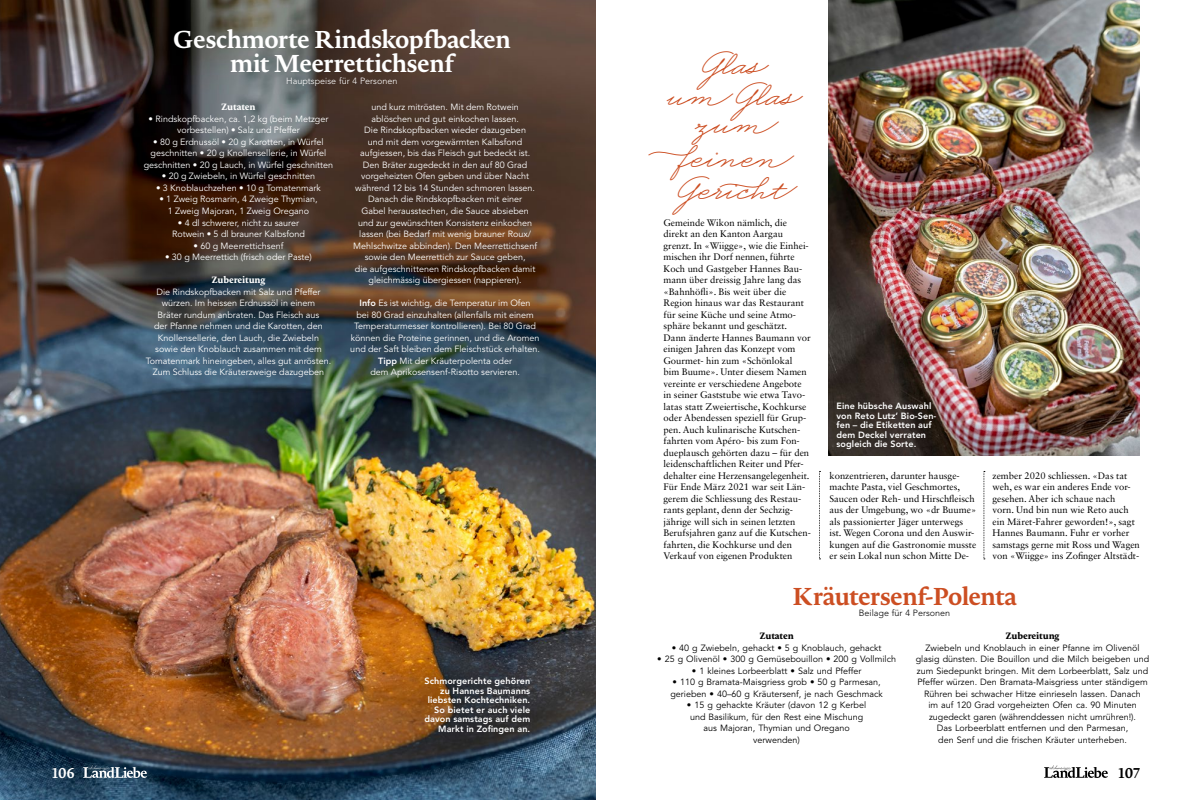
<style>
.page{position:relative;width:1191px;height:800px;background:#fff}
.page>*{position:absolute;margin:0;border:0;box-sizing:border-box;transform-origin:0 0}
._150_Zitat_30_BPenBo{font:700 30px/31px "Business Penmanship";color:#cc4e22;text-align:center}
._482_BB_Ut_28_NovBol{font:700 24px/24px "Novel Pro";letter-spacing:-.03em;color:#fff;text-align:center}
._482_BB_Ut_28_NovBol-2{font:700 24px "Novel Pro";letter-spacing:-.04em;color:#cc4e22}
.t1{font:700 14px "Novel Pro";color:#fff}
.t2{font:700 14px "Novel Pro";color:#000}
._552_Txt_9_5_SabRoma{font:9.5px/11.5px "Sabon LT Std";color:#000}
._520_Txt_9_AvLight_x{font:9px/11.5px "Avenir LT Std";color:#fff;text-align:center}
._482_BB_Ut_28_NovBol-3{font:9px/11.5px "Avenir LT Std";color:#000;text-align:center}
._621_Leg_BU_9_AvHeav{font:800 9px/9.5px "Avenir LT Std";letter-spacing:.01em;color:#fff;text-align:right}
._482_BB_Ut_28_NovBol-4{font:300 9px "Avenir LT Std";color:#fff}
._482_BB_Ut_28_NovBol-5{font:300 9px "Avenir LT Std";color:#000}
._582_BB_Txt_9_NovelE{font:800 9px "Novel Pro";letter-spacing:-.02em;color:#fff}
._482_BB_Ut_28_NovBol-6{font:800 9px "Novel Pro";letter-spacing:-.02em;color:#000}
.s1{font-weight:800}
.s2{font-family:"Novel Pro";font-weight:800}
</style>
<div class="page">
<img style="left:0;top:0;width:595px;height:799px">
<img style="left:828px;top:0;width:312px;height:455px">
<svg style="left:1044px;top:765px;width:63px;height:12px"></svg>
<svg style="left:83px;top:765px;width:64px;height:12px"></svg>
<svg style="left:983px;top:471px;width:2px;height:88px"></svg>
<svg style="left:819px;top:471px;width:1px;height:88px"></svg>
<p class="_482_BB_Ut_28_NovBol" style="left:173px;top:27px;width:340px">Geschmorte Rindskopfbacken mit Meerrettichsenf</p>
<p class="_482_BB_Ut_28_NovBol-4" style="left:286px;top:75px;width:113px">Hauptspeise für 4 Personen</p>
<p class="_582_BB_Txt_9_NovelE" style="left:221px;top:100px;width:36px">Zutaten</p>
<p class="_520_Txt_9_AvLight_x" style="left:149px;top:113px;width:181px">• Rindskopfbacken, ca. 1,2 kg (beim Metzger vorbestellen) • Salz und Pfeffer</p>
<p class="_520_Txt_9_AvLight_x" style="left:144px;top:136px;width:191px">• 80 g Erdnussöl • 20 g Karotten, in Würfel geschnitten • 20 g Knollensellerie, in Würfel geschnitten • 20 g Lauch, in Würfel geschnitten</p>
<p class="_520_Txt_9_AvLight_x" style="left:162px;top:171px;width:155px">• 20 g Zwiebeln, in Würfel geschnitten</p>
<p class="_520_Txt_9_AvLight_x" style="left:156px;top:182px;width:166px">• 3 Knoblauchzehen • 10 g Tomatenmark</p>
<p class="_520_Txt_9_AvLight_x" style="left:159px;top:194px;width:160px">• 1 Zweig Rosmarin, 4 Zweige Thymian,<br>1 Zweig Majoran, 1 Zweig Oregano</p>
<p class="_520_Txt_9_AvLight_x" style="left:172px;top:217px;width:134px">• 4 dl schwerer, nicht zu saurer<br>Rotwein • 5 dl brauner Kalbsfond</p>
<p class="_520_Txt_9_AvLight_x" style="left:193px;top:240px;width:91px">• 60 g Meerrettichsenf</p>
<p class="_520_Txt_9_AvLight_x" style="left:165px;top:251px;width:148px">• 30 g Meerrettich (frisch oder Paste)</p>
<p class="_582_BB_Txt_9_NovelE" style="left:211px;top:273px;width:55px">Zubereitung</p>
<p class="_520_Txt_9_AvLight_x" style="left:146px;top:286px;width:187px">Die Rindskopfbacken mit Salz und Pfeffer würzen. Im heissen Erdnussöl in einem<br>Bräter rundum anbraten. Das Fleisch aus<br>der Pfanne nehmen und die Karotten, den Knollensellerie, den Lauch, die Zwiebeln sowie den Knoblauch zusammen mit dem Tomatenmark hineingeben, alles gut anrösten.<br>Zum Schluss die Kräuterzweige dazugeben</p>
<p class="_520_Txt_9_AvLight_x" style="left:371px;top:102px;width:149px;text-align:left">und kurz mitrösten. Mit dem Rotwein ablöschen und gut einkochen lassen.</p>
<p class="_520_Txt_9_AvLight_x" style="left:353px;top:125px;width:185px">Die Rindskopfbacken wieder dazugeben<br>und mit dem vorgewärmten Kalbsfond aufgiessen, bis das Fleisch gut bedeckt ist.<br>Den Bräter zugedeckt in den auf 80 Grad vorgeheizten Ofen geben und über Nacht während 12 bis 14 Stunden schmoren lassen.<br>Danach die Rindskopfbacken mit einer<br>Gabel herausstechen, die Sauce absieben und zur gewünschten Konsistenz einkochen lassen (bei Bedarf mit wenig brauner Roux/ Mehlschwitze abbinden). Den Meerrettichsenf sowie den Meerrettich zur Sauce geben,</p>
<p class="_520_Txt_9_AvLight_x" style="left:355px;top:263px;width:182px">die aufgeschnittenen Rindskopfbacken damit gleichmässig übergiessen (nappieren).</p>
<p class="_520_Txt_9_AvLight_x" style="left:350px;top:297px;width:191px"><span class="s1">Info</span> Es ist wichtig, die Temperatur im Ofen<br>bei 80 Grad einzuhalten (allenfalls mit einem Temperaturmesser kontrollieren). Bei 80 Grad können die Proteine gerinnen, und die Aromen und der Saft bleiben dem Fleischstück erhalten.</p>
<p class="_520_Txt_9_AvLight_x" style="left:370px;top:355px;width:151px"><span class="s1">Tipp</span> Mit der Kräuterpolenta oder dem Aprikosensenf-Risotto servieren.</p>
<p class="_621_Leg_BU_9_AvHeav" style="left:424px;top:676px;width:107px">Schmorgerichte gehören zu Hannes Baumanns liebsten Kochtechniken.<br>So bietet er auch viele davon samstags auf dem<br>Markt in Zofingen an.</p>
<p class="_150_Zitat_30_BPenBo" style="left:668px;top:48px;width:134px">Glas<br>um Glas</p>
<p class="_150_Zitat_30_BPenBo" style="left:681px;top:105px;width:109px;line-height:34px">zum feinen</p>
<p class="_150_Zitat_30_BPenBo" style="left:678px;top:172px;width:131px">Gericht</p>
<p class="_552_Txt_9_5_SabRoma" style="left:663px;top:216px;width:149px">Gemeinde Wikon nämlich, die direkt an den Kanton Aargau grenzt. In «Wiigge», wie die Einhei&shy;mischen ihr Dorf nennen, führte<br>Koch und Gastgeber Hannes Bau&shy;mann über dreissig Jahre lang das «Bahnhöfli». Bis weit über die<br>Region hinaus war das Restaurant für seine Küche und seine Atmo&shy;sphäre bekannt und geschätzt.<br>Dann änderte Hannes Baumann vor einigen Jahren das Konzept vom<br>Gourmet- hin zum «Schönlokal<br>bim Buume». Unter diesem Namen vereinte er verschiedene Angebote in seiner Gaststube wie etwa Tavo&shy;latas statt Zweiertische, Kochkurse oder Abendessen speziell für Grup&shy;pen. Auch kulinarische Kutschen&shy;fahrten vom Apéro- bis zum Fon&shy;dueplausch gehörten dazu – für den leidenschaftlichen Reiter und Pfer&shy;dehalter eine Herzensangelegenheit.<br>Für Ende März 2021 war seit Län&shy;gerem die Schliessung des Restau&shy;rants geplant, denn der Sechzig&shy;jährige will sich in seinen letzten<br>Berufsjahren ganz auf die Kutschen&shy;fahrten, die Kochkurse und den<br>Verkauf von eigenen Produkten</p>
<p class="_621_Leg_BU_9_AvHeav" style="left:836px;top:401px;width:101px;text-align:left">Eine hübsche Auswahl von Reto Lutz’ Bio-Sen&shy;fen – die Etiketten auf dem Deckel verraten sogleich die Sorte.</p>
<p class="_552_Txt_9_5_SabRoma" style="left:829px;top:469px;width:148px">konzentrieren, darunter hausge&shy;machte Pasta, viel Geschmortes, Saucen oder Reh- und Hirschfleisch aus der Umgebung, wo «dr Buume» als passionierter Jäger unterwegs ist. Wegen Corona und den Auswir&shy;kungen auf die Gastronomie musste er sein Lokal nun schon Mitte De-</p>
<p class="_552_Txt_9_5_SabRoma" style="left:992px;top:469px;width:149px">zember 2020 schliessen. «Das tat weh, es war ein anderes Ende vor&shy;gesehen. Aber ich schaue nach<br>vorn. Und bin nun wie Reto auch ein Märet-Fahrer geworden!», sagt<br>Hannes Baumann. Fuhr er vorher samstags gerne mit Ross und Wagen von «Wiigge» ins Zofinger Altstädt-</p>
<p class="_482_BB_Ut_28_NovBol-2" style="left:792px;top:578px;width:227px">Kräutersenf-Polenta</p>
<p class="_482_BB_Ut_28_NovBol-5" style="left:859px;top:608px;width:93px">Beilage für 4 Personen</p>
<p class="_482_BB_Ut_28_NovBol-6" style="left:759px;top:629px;width:36px">Zutaten</p>
<p class="_482_BB_Ut_28_NovBol-3" style="left:671px;top:642px;width:211px">• 40 g Zwiebeln, gehackt • 5 g Knoblauch, gehackt</p>
<p class="_482_BB_Ut_28_NovBol-3" style="left:657px;top:653px;width:240px">• 25 g Olivenöl • 300 g Gemüsebouillon • 200 g Vollmilch</p>
<p class="_482_BB_Ut_28_NovBol-3" style="left:692px;top:665px;width:171px">• 1 kleines Lorbeerblatt • Salz und Pfeffer</p>
<p class="_482_BB_Ut_28_NovBol-3" style="left:670px;top:676px;width:214px;text-align:left">• 110 g Bramata-Maisgriess grob • 50 g Parmesan, gerieben • 40–60 g Kräutersenf, je nach Geschmack</p>
<p class="_482_BB_Ut_28_NovBol-3" style="left:687px;top:699px;width:181px">• 15 g gehackte Kräuter (davon 12 g Kerbel und Basilikum, für den Rest eine Mischung aus Majoran, Thymian und Oregano verwenden)</p>
<p class="_482_BB_Ut_28_NovBol-3" style="left:915px;top:630px;width:235px"><span class="s2">Zubereitung<br></span>Zwiebeln und Knoblauch in einer Pfanne im Olivenöl glasig dünsten. Die Bouillon und die Milch beigeben und zum Siedepunkt bringen. Mit dem Lorbeerblatt, Salz und Pfeffer würzen. Den Bramata-Maisgriess unter ständigem Rühren bei schwacher Hitze einrieseln lassen. Danach<br>im auf 120 Grad vorgeheizten Ofen ca. 90 Minuten zugedeckt garen (währenddessen nicht umrühren!).<br>Das Lorbeerblatt entfernen und den Parmesan,<br>den Senf und die frischen Kräuter unterheben.</p>
<h3 class="t1" style="left:51px;top:761px;width:25px">106</h3>
<h3 class="t2" style="left:1117px;top:761px;width:25px">107</h3>
</div>
